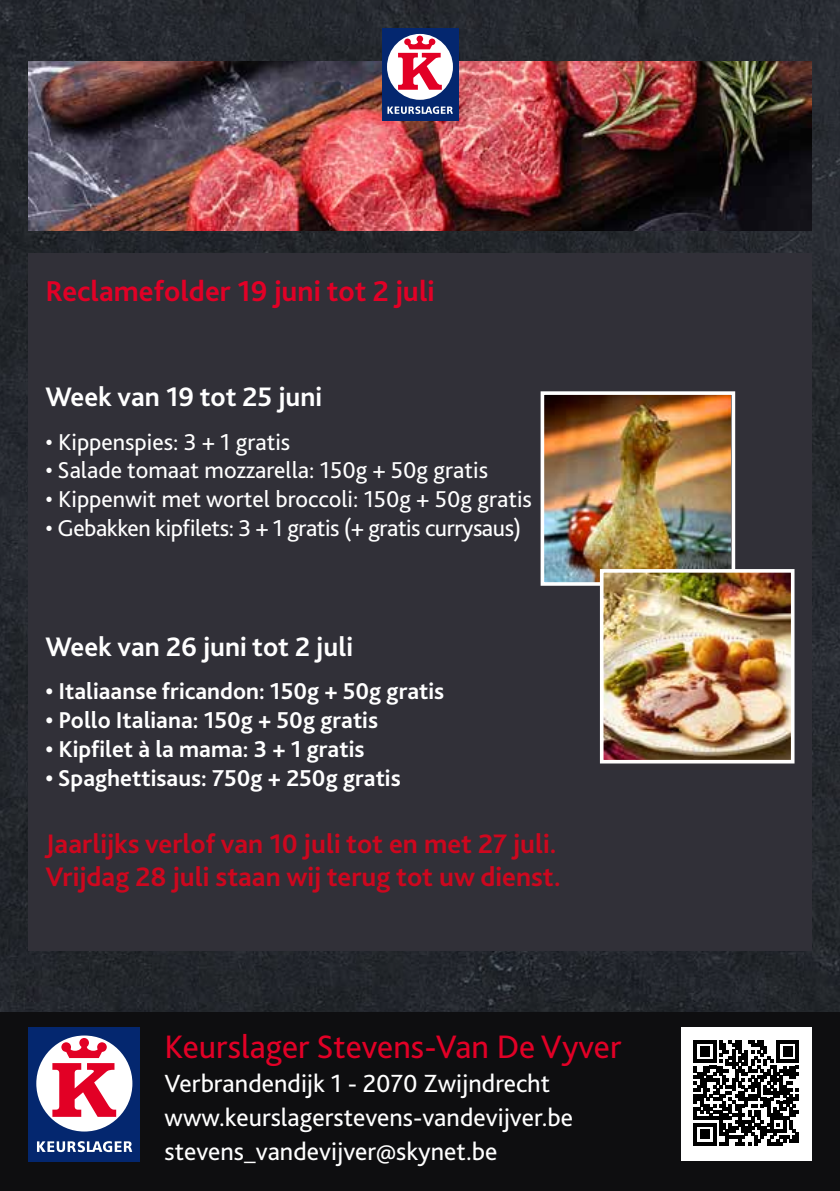
<style>
.page{position:relative;width:840px;height:1191px;background:#fff}
.page>*{position:absolute;margin:0;border:0;box-sizing:border-box;transform-origin:0 0}
.t1{font:34px "Bliss 2";color:#e20026}
.t2{font:700 30px "Bliss 2";color:#e20026}
.t3{font:700 28px/33.6px "Bliss 2";color:#cd071e}
.t4{font:700 28px "Bliss 2";color:#fff}
.t5{font:26px/34px "Bliss 2";color:#fff}
.t6{font:700 24px "Bliss 2";color:#fff}
.t7{font:24px "Bliss 2";color:#fff}
.t8{font:24px "Bliss 2";letter-spacing:-.02em;color:#fff}
</style>
<div class="page">
<div style="left:0;top:0;width:839px;height:1191px;background:#24282d"></div>
<div style="left:0;top:1012px;width:839px;height:179px;background:#0e0e10"></div>
<img style="left:28px;top:61px;width:783px;height:169px">
<div style="left:381px;top:28px;width:77px;height:92px;background:#04276f"></div>
<div style="left:387px;top:34px;width:65px;height:66px;background:#fff;border-radius:50%"></div>
<svg style="left:398px;top:36px;width:43px;height:54px"></svg>
<svg style="left:387px;top:106px;width:66px;height:8px"></svg>
<div style="left:680px;top:1027px;width:131px;height:133px;background:#fff"></div>
<svg style="left:693px;top:1040px;width:105px;height:105px"></svg>
<div style="left:28px;top:1027px;width:112px;height:134px;background:#04276f"></div>
<div style="left:36px;top:1035px;width:96px;height:96px;background:#fff;border-radius:50%"></div>
<svg style="left:52px;top:1038px;width:64px;height:78px"></svg>
<svg style="left:37px;top:1141px;width:96px;height:12px"></svg>
<div style="left:28px;top:254px;width:783px;height:697px;background:#313038"></div>
<img style="left:540px;top:391px;width:255px;height:373px">
<p class="t2" style="left:45px;top:272px;width:390px">Reclamefolder 19 juni tot 2 juli</p>
<p class="t4" style="left:45px;top:379px;width:278px">Week van 19 tot 25 juni</p>
<p class="t7" style="left:45px;top:426px;width:246px">• Kippenspies: 3 + 1 gratis</p>
<p class="t7" style="left:45px;top:455px;width:444px">• Salade tomaat mozzarella: 150g + 50g gratis</p>
<p class="t7" style="left:45px;top:484px;width:488px">• Kippenwit met wortel broccoli: 150g + 50g gratis</p>
<p class="t8" style="left:45px;top:513px;width:477px">• Gebakken kipfilets: 3 + 1 gratis (+ gratis currysaus)</p>
<p class="t4" style="left:45px;top:629px;width:309px">Week van 26 juni tot 2 juli</p>
<p class="t6" style="left:45px;top:676px;width:400px">• Italiaanse fricandon: 150g + 50g gratis</p>
<p class="t6" style="left:45px;top:705px;width:334px">• Pollo Italiana: 150g + 50g gratis</p>
<p class="t6" style="left:45px;top:734px;width:320px">• Kipfilet à la mama: 3 + 1 gratis</p>
<p class="t6" style="left:45px;top:762px;width:356px">• Spaghettisaus: 750g + 250g gratis</p>
<p class="t3" style="left:45px;top:826px;width:516px">Jaarlijks verlof van 10 juli tot en met 27 juli.<br>Vrijdag 28 juli staan wij terug tot uw dienst.</p>
<h1 class="t1" style="left:164px;top:1025px;width:458px">Keurslager Stevens-Van De Vyver</h1>
<p class="t5" style="left:164px;top:1065px;width:410px">Verbrandendijk 1 - 2070 Zwijndrecht www.keurslagerstevens-vandevijver.be stevens_vandevijver@skynet.be</p>
</div>
